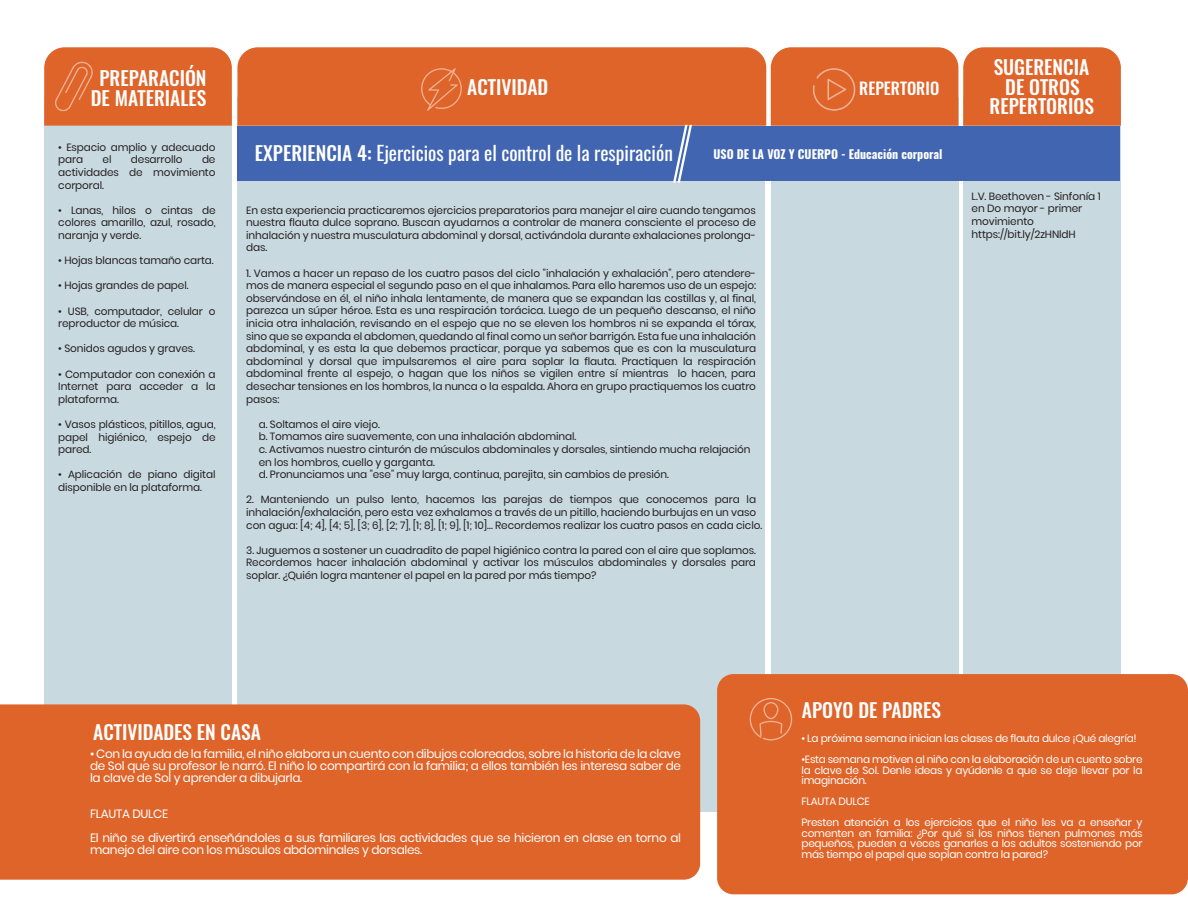
<style>
.page{position:relative;width:1188px;height:918px;background:#fff}
.page>*{position:absolute;margin:0;border:0;box-sizing:border-box;transform-origin:0 0}
.t1{font:500 19.5px/19.5px "Oswald";color:#fff;text-align:center}
.t2{font:19.5px "Oswald";color:#fff}
.t3{font:500 16.5px "Oswald";color:#fff}
.t4{font:12px/12px "Poppins";letter-spacing:-.025em;color:#fff;text-align:justify}
.t5{font:700 12px "Oswald";color:#fff}
.t6{font:10.5px/12.6px "Poppins";letter-spacing:-.01em;color:#231f20;text-align:justify}
.t7{font:10.5px/10.5px "Poppins";letter-spacing:-.025em;color:#fff;text-align:justify}
.s1{font-weight:500}
</style>
<div class="page">
<div style="left:237px;top:97px;width:528px;height:715px;background:#c9d9e0"></div>
<div style="left:44px;top:97px;width:188px;height:715px;background:#c9d9e0"></div>
<div style="left:771px;top:97px;width:188px;height:715px;background:#c9d9e0"></div>
<div style="left:963px;top:97px;width:158px;height:715px;background:#c9d9e0"></div>
<div style="left:717px;top:674px;width:471px;height:220px;background:#df642a;border-radius:16px"></div>
<div style="left:0;top:704px;width:700px;height:176px;background:#df642a"></div>
<svg style="left:750px;top:698px;width:42px;height:42px"></svg>
<svg style="left:44px;top:47px;width:1077px;height:136px;background:#a9726b"></svg>
<h1 class="t1" style="left:91px;top:69px;width:117px">PREPARACIÓN<br>DE MATERIALES</h1>
<p class="t6" style="left:58px;top:141px;width:159px">• Espacio amplio y adecuado para</p>
<p class="t6" style="left:58px;top:153px;width:159px;text-indent:144px">de actividades de movimiento corporal.</p>
<p class="t6" style="left:58px;top:204px;width:159px">• Lanas, hilos o cintas de colores amarillo, azul, rosado, naranja y verde.</p>
<p class="t6" style="left:58px;top:254px;width:157px">• Hojas blancas tamaño carta.</p>
<p class="t6" style="left:58px;top:279px;width:132px">• Hojas grandes de papel.</p>
<p class="t6" style="left:58px;top:305px;width:159px">• USB, computador, celular o reproductor de música.</p>
<p class="t6" style="left:58px;top:342px;width:138px">• Sonidos agudos y graves.</p>
<p class="t6" style="left:58px;top:368px;width:159px">• Computador con conexión a Internet para acceder a la plataforma.</p>
<p class="t6" style="left:58px;top:418px;width:159px">• Vasos plásticos, pitillos, agua, papel higiénico, espejo de pared.</p>
<p class="t6" style="left:58px;top:468px;width:159px">• Aplicación de piano digital disponible en la plataforma.</p>
<p class="t6" style="left:103px;top:153px;width:10px">el</p>
<p class="t6" style="left:131px;top:153px;width:53px">desarrollo</p>
<h1 class="t1" style="left:467px;top:78px;width:83px">ACTIVIDAD</h1>
<h2 class="t3" style="left:859px;top:77px;width:82px">REPERTORIO</h2>
<h1 class="t2" style="left:255px;top:140px;width:419px"><span class="s1">EXPERIENCIA 4:</span> Ejercicios para el control de la respiración</h1>
<p class="t5" style="left:714px;top:146px;width:230px">USO DE LA VOZ Y CUERPO - Educación corporal</p>
<p class="t6" style="left:246px;top:204px;width:511px">En esta experiencia practicaremos ejercicios preparatorios para manejar el aire cuando tengamos nuestra flauta dulce soprano. Buscan ayudarnos a controlar de manera consciente el proceso de inhalación y nuestra musculatura abdominal y dorsal, activándola durante exhalaciones prolonga&shy;das.</p>
<p class="t6" style="left:246px;top:267px;width:511px">1. Vamos a hacer un repaso de los cuatro pasos del ciclo "inhalación y exhalación", pero atendere&shy;mos de manera especial el segundo paso en el que inhalamos. Para ello haremos uso de un espejo: observándose en él, el niño inhala lentamente, de manera que se expandan las costillas y, al final, parezca un súper héroe. Esta es una respiración torácica. Luego de un pequeño descanso, el niño inicia otra inhalación, revisando en el espejo que no se eleven los hombros ni se expanda el tórax, sino que se expanda el abdomen, quedando al final como un señor barrigón. Esta fue una inhalación abdominal, y es esta la que debemos practicar, porque ya sabemos que es con la musculatura abdominal y dorsal que impulsaremos el aire para soplar la flauta. Practiquen la respiración abdominal frente al espejo, o hagan que los niños se vigilen entre sí mientras lo hacen, para desechar tensiones en los hombros, la nunca o la espalda. Ahora en grupo practiquemos los cuatro pasos:</p>
<p class="t6" style="left:259px;top:418px;width:494px;text-align:left">a. Soltamos el aire viejo.<br>b. Tomamos aire suavemente, con una inhalación abdominal.<br>c. Activamos nuestro cinturón de músculos abdominales y dorsales, sintiendo mucha relajación en los hombros, cuello y garganta.<br>d. Pronunciamos una "ese" muy larga, continua, parejita, sin cambios de presión.</p>
<p class="t6" style="left:246px;top:493px;width:517px;text-align:left">2. Manteniendo un pulso lento, hacemos las parejas de tiempos que conocemos para la inhalación/exhalación, pero esta vez exhalamos a través de un pitillo, haciendo burbujas en un vaso con agua: [4; 4], [4; 5], [3; 6], [2; 7], [1; 8], [1; 9], [1; 10]… Recordemos realizar los cuatro pasos en cada ciclo.</p>
<p class="t6" style="left:246px;top:544px;width:511px">3. Juguemos a sostener un cuadradito de papel higiénico contra la pared con el aire que soplamos.<br>Recordemos hacer inhalación abdominal y activar los músculos abdominales y dorsales para soplar. ¿Quién logra mantener el papel en la pared por más tiempo?</p>
<h1 class="t1" style="left:990px;top:58px;width:106px">SUGERENCIA<br>DE OTROS<br>REPERTORIOS</h1>
<p class="t6" style="left:972px;top:190px;width:131px;text-align:left">L.V. Beethoven - Sinfonía 1 en Do mayor - primer movimiento https://bit.ly/2zHNldH</p>
<h1 class="t1" style="left:802px;top:701px;width:141px">APOYO DE PADRES</h1>
<h1 class="t1" style="left:93px;top:723px;width:169px">ACTIVIDADES EN CASA</h1>
<p class="t4" style="left:90px;top:748px;width:592px">• Con la ayuda de la familia, el niño elabora un cuento con dibujos coloreados, sobre la historia de la clave de Sol que su profesor le narró. El niño lo compartirá con la familia; a ellos también les interesa saber de la clave de Sol y aprender a dibujarla.</p>
<p class="t4" style="left:90px;top:802px;width:592px;line-height:24px">FLAUTA DULCE<br>El niño se divertirá enseñándoles a sus familiares las actividades que se hicieron en clase en torno al</p>
<p class="t4" style="left:90px;top:844px;width:334px">manejo del aire con los músculos abdominales y dorsales.</p>
<p class="t7" style="left:802px;top:734px;width:337px">• La próxima semana inician las clases de flauta dulce ¡Qué alegría!</p>
<p class="t7" style="left:802px;top:755px;width:343px">•Esta semana motiven al niño con la elaboración de un cuento sobre la clave de Sol. Denle ideas y ayúdenle a que se deje llevar por la imaginación.</p>
<p class="t7" style="left:802px;top:791px;width:343px;line-height:21px">FLAUTA DULCE<br>Presten atención a los ejercicios que el niño les va a enseñar y</p>
<p class="t7" style="left:802px;top:828px;width:343px">comenten en familia: ¿Por qué si los niños tienen pulmones más pequeños, pueden a veces ganarles a los adultos sosteniendo por más tiempo el papel que soplan contra la pared?</p>
</div>
